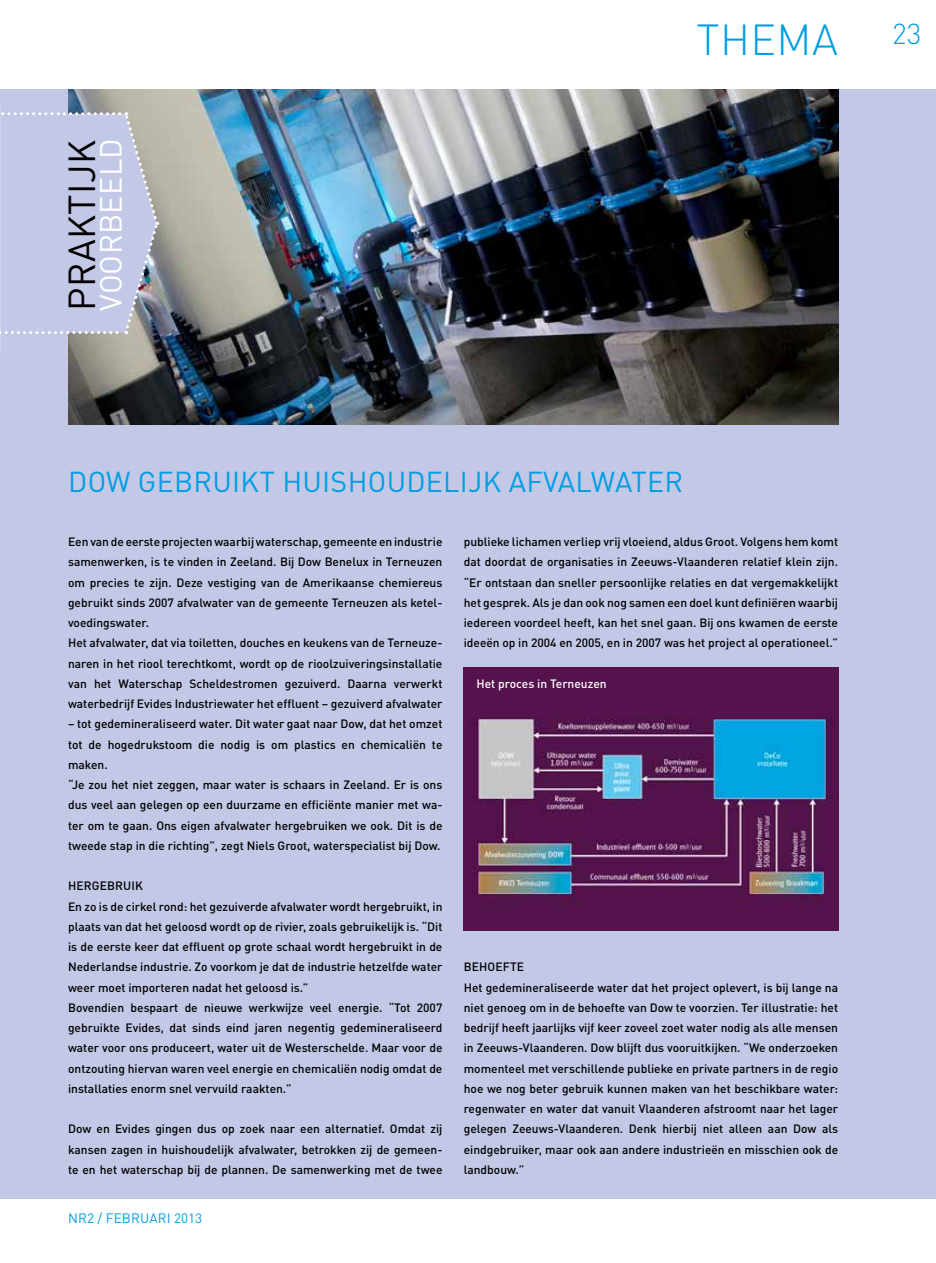
<style>
.page{position:relative;width:936px;height:1263px;background:#fff}
.page>*{position:absolute;margin:0;border:0;box-sizing:border-box;transform-origin:0 0}
.t1{font:300 42.9px "DIN Pro";letter-spacing:.01em;color:#009ee3}
.t2{font:37.2px "DIN Pro";letter-spacing:.01em;color:#000}
.t3{font:30.45px "DIN Pro";letter-spacing:.01em;color:#fff}
.t4{font:28.5px "DIN Pro";letter-spacing:.01em;color:#009ee3}
.t5{font:300 28.5px "DIN Pro";color:#009ee3}
.t6{font:13.5px "DIN Pro";letter-spacing:.01em;color:#009ee3}
.t7{font:500 12px/20.2px "DIN Pro";color:#000}
.t8{font:500 12px "DIN Pro";color:#fff}
</style>
<div class="page">
<div style="left:0;top:89px;width:935px;height:1110px;background:#c2c8e6"></div>
<img style="left:68px;top:89px;width:770px;height:336px">
<img style="left:463px;top:668px;width:375px;height:263px">
<svg style="left:0;top:112px;width:160px;height:222px"></svg>
<h2 class="t2" style="left:53px;top:311px;width:172px;rotate:-90deg">PRAKTIJK</h2>
<h3 class="t3" style="left:87px;top:311px;width:174px;rotate:-90deg">VOORBEELD</h3>
<h1 class="t1" style="left:696px;top:6px;width:143px">THEMA</h1>
<h3 class="t5" style="left:892px;top:12px;width:31px">23</h3>
<h3 class="t4" style="left:68px;top:459px;width:616px">DOW GEBRUIKT HUISHOUDELIJK AFVALWATER</h3>
<p class="t7" style="left:68px;top:530px;width:376px">Een van de eerste projecten waarbij waterschap, gemeente en industrie samenwerken, is te vinden in Zeeland. Bij Dow Benelux in Terneuzen om precies te zijn. Deze vestiging van de Amerikaanse chemiereus gebruikt sinds 2007 afvalwater van de gemeente Terneuzen als ketel&shy;voedingswater.<br>Het afvalwater, dat via toiletten, douches en keukens van de Terneuze&shy;naren in het riool terechtkomt, wordt op de rioolzuiveringsinstallatie van het Waterschap Scheldestromen gezuiverd. Daarna verwerkt waterbedrijf Evides Industriewater het effluent – gezuiverd afvalwater</p>
<p class="t7" style="left:68px;top:712px;width:376px">– tot gedemineraliseerd water. Dit water gaat naar Dow, dat het omzet tot de hogedrukstoom die nodig is om plastics en chemicaliën te maken.<br>“Je zou het niet zeggen, maar water is schaars in Zeeland. Er is ons dus veel aan gelegen op een duurzame en efficiënte manier met wa&shy;ter om te gaan. Ons eigen afvalwater hergebruiken we ook. Dit is de tweede stap in die richting”, zegt Niels Groot, waterspecialist bij Dow.</p>
<p class="t7" style="left:68px;top:874px;width:376px">Hergebruik<br>En zo is de cirkel rond: het gezuiverde afvalwater wordt hergebruikt, in plaats van dat het geloosd wordt op de rivier, zoals gebruikelijk is. “Dit is de eerste keer dat effluent op grote schaal wordt hergebruikt in de Nederlandse industrie. Zo voorkom je dat de industrie hetzelfde water weer moet importeren nadat het geloosd is.”<br>Bovendien bespaart de nieuwe werkwijze veel energie. “Tot 2007 gebruikte Evides, dat sinds eind jaren negentig gedemineraliseerd water voor ons produceert, water uit de Westerschelde. Maar voor de ontzouting hiervan waren veel energie en chemicaliën nodig omdat de installaties enorm snel vervuild raakten.”</p>
<p class="t7" style="left:68px;top:1117px;width:376px;text-align:justify">Dow en Evides gingen dus op zoek naar een alternatief. Omdat zij kansen zagen in huishoudelijk afvalwater, betrokken zij de gemeen&shy;te en het waterschap bij de plannen. De samenwerking met de twee</p>
<p class="t6" style="left:68px;top:1208px;width:136px">NR2 / FEBRUARI 2013</p>
<p class="t7" style="left:463px;top:530px;width:376px;text-align:justify">publieke lichamen verliep vrij vloeiend, aldus Groot. Volgens hem komt dat doordat de organisaties in Zeeuws-Vlaanderen relatief klein zijn. “Er ontstaan dan sneller persoonlijke relaties en dat vergemakkelijkt het gesprek. Als je dan ook nog samen een doel kunt definiëren waarbij iedereen voordeel heeft, kan het snel gaan. Bij ons kwamen de eerste ideeën op in 2004 en 2005, en in 2007 was het project al operationeel.”</p>
<p class="t8" style="left:476px;top:674px;width:132px">Het proces in Terneuzen</p>
<p class="t7" style="left:463px;top:956px;width:376px">Behoefte<br>Het gedemineraliseerde water dat het project oplevert, is bij lange na niet genoeg om in de behoefte van Dow te voorzien. Ter illustratie: het bedrijf heeft jaarlijks vijf keer zoveel zoet water nodig als alle mensen in Zeeuws-Vlaanderen. Dow blijft dus vooruitkijken. “We onderzoeken momenteel met verschillende publieke en private partners in de regio hoe we nog beter gebruik kunnen maken van het beschikbare water: regenwater en water dat vanuit Vlaanderen afstroomt naar het lager gelegen Zeeuws-Vlaanderen. Denk hierbij niet alleen aan Dow als eindgebruiker, maar ook aan andere industrieën en misschien ook de landbouw.”</p>
</div>
